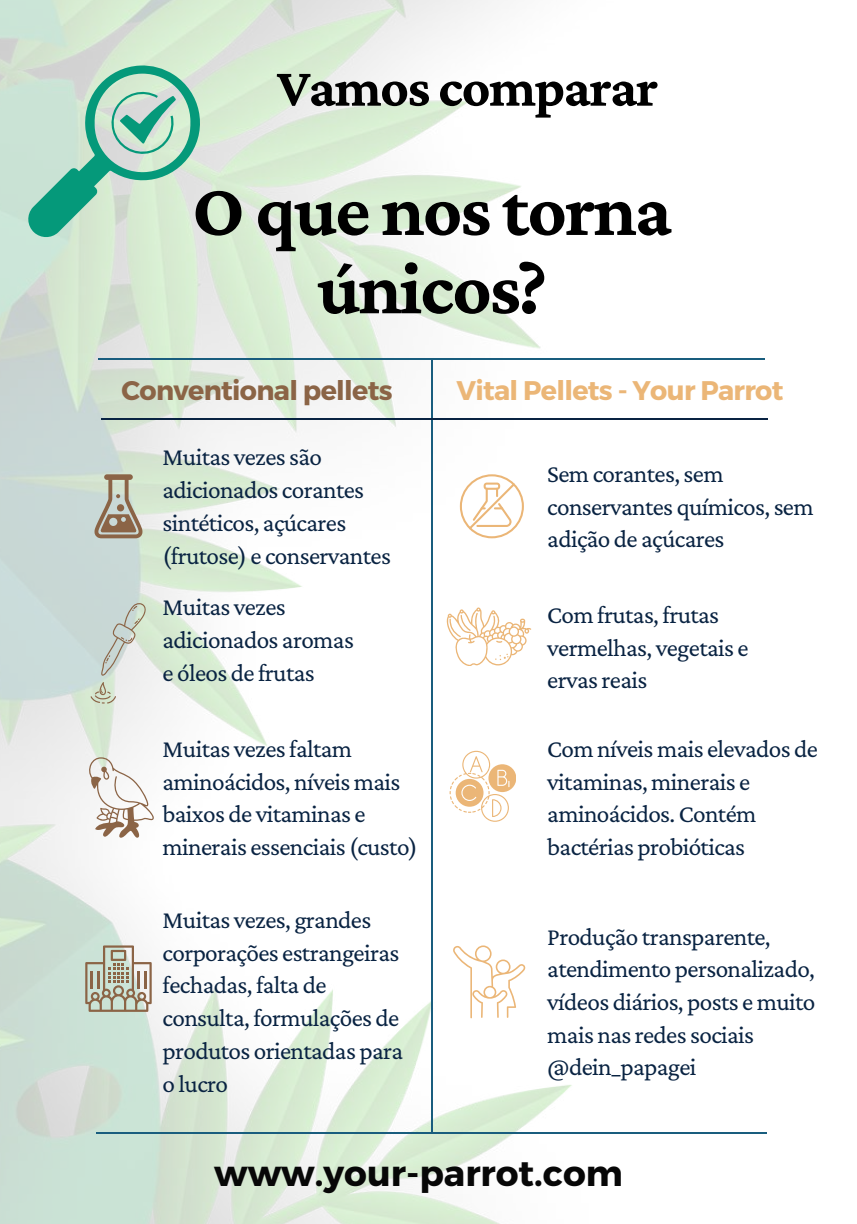
<style>
.page{position:relative;width:857px;height:1224px;background:#fff}
.page>*{position:absolute;margin:0;border:0;box-sizing:border-box;transform-origin:0 0}
.t1{font:700 75.6px/78.4px "Crimson Pro";letter-spacing:-.025em;color:#000;text-align:center}
.t2{font:700 55.4px "Crimson Pro";letter-spacing:-.025em;color:#000}
.t3{font:700 35.8px "Montserrat";color:#070707}
.t4{font:700 27px "Montserrat";letter-spacing:-.025em;color:#ebb677}
.t5{font:700 27px "Montserrat";letter-spacing:-.025em;color:#8b6446}
.t6{font:25.2px/32.8px "Crimson Pro";letter-spacing:-.025em;color:#092342}
</style>
<div class="page">
<img style="left:0;top:0;width:768px;height:1224px">
<hr style="left:431px;top:360px;width:1px;height:772px;background:#195d7e">
<hr style="left:96px;top:1133px;width:671px;height:1px;background:#195d7e">
<hr style="left:99px;top:359px;width:666px;height:1px;background:#195d7e">
<hr style="left:101px;top:419px;width:666px;height:1px;background:#092342">
<svg style="left:94px;top:474px;width:48px;height:64px"></svg>
<svg style="left:460px;top:474px;width:64px;height:64px"></svg>
<svg style="left:446px;top:608px;width:85px;height:58px"></svg>
<svg style="left:90px;top:602px;width:56px;height:102px"></svg>
<svg style="left:449px;top:751px;width:66px;height:70px"></svg>
<svg style="left:88px;top:757px;width:66px;height:81px"></svg>
<svg style="left:85px;top:945px;width:66px;height:66px"></svg>
<svg style="left:452px;top:945px;width:73px;height:73px"></svg>
<svg style="left:28px;top:66px;width:172px;height:171px"></svg>
<h2 class="t2" style="left:277px;top:53px;width:382px">Vamos comparar</h2>
<h1 class="t1" style="left:192px;top:170px;width:481px">O que nos torna únicos?</h1>
<p class="t5" style="left:122px;top:373px;width:272px">Conventional pellets</p>
<p class="t6" style="left:162px;top:440px;width:230px">Muitas vezes são adicionados corantes sintéticos, açúcares (frutose) e conservantes</p>
<p class="t6" style="left:162px;top:590px;width:193px">Muitas vezes adicionados aromas e óleos de frutas</p>
<p class="t4" style="left:456px;top:373px;width:328px">Vital Pellets - Your Parrot</p>
<p class="t6" style="left:547px;top:457px;width:268px">Sem corantes, sem conservantes químicos, sem adição de açúcares</p>
<p class="t6" style="left:547px;top:598px;width:203px">Com frutas, frutas vermelhas, vegetais e ervas reais</p>
<p class="t6" style="left:162px;top:732px;width:257px">Muitas vezes faltam aminoácidos, níveis mais baixos de vitaminas e minerais essenciais (custo)</p>
<p class="t6" style="left:547px;top:732px;width:272px">Com níveis mais elevados de vitaminas, minerais e aminoácidos. Contém bactérias probióticas</p>
<p class="t6" style="left:162px;top:903px;width:242px">Muitas vezes, grandes corporações estrangeiras fechadas, falta de consulta, formulações de produtos orientadas para o lucro</p>
<p class="t6" style="left:547px;top:920px;width:269px">Produção transparente, atendimento personalizado, vídeos diários, posts e muito mais nas redes sociais @dein_papagei</p>
<h3 class="t3" style="left:214px;top:1151px;width:410px">www.your-parrot.com</h3>
</div>
